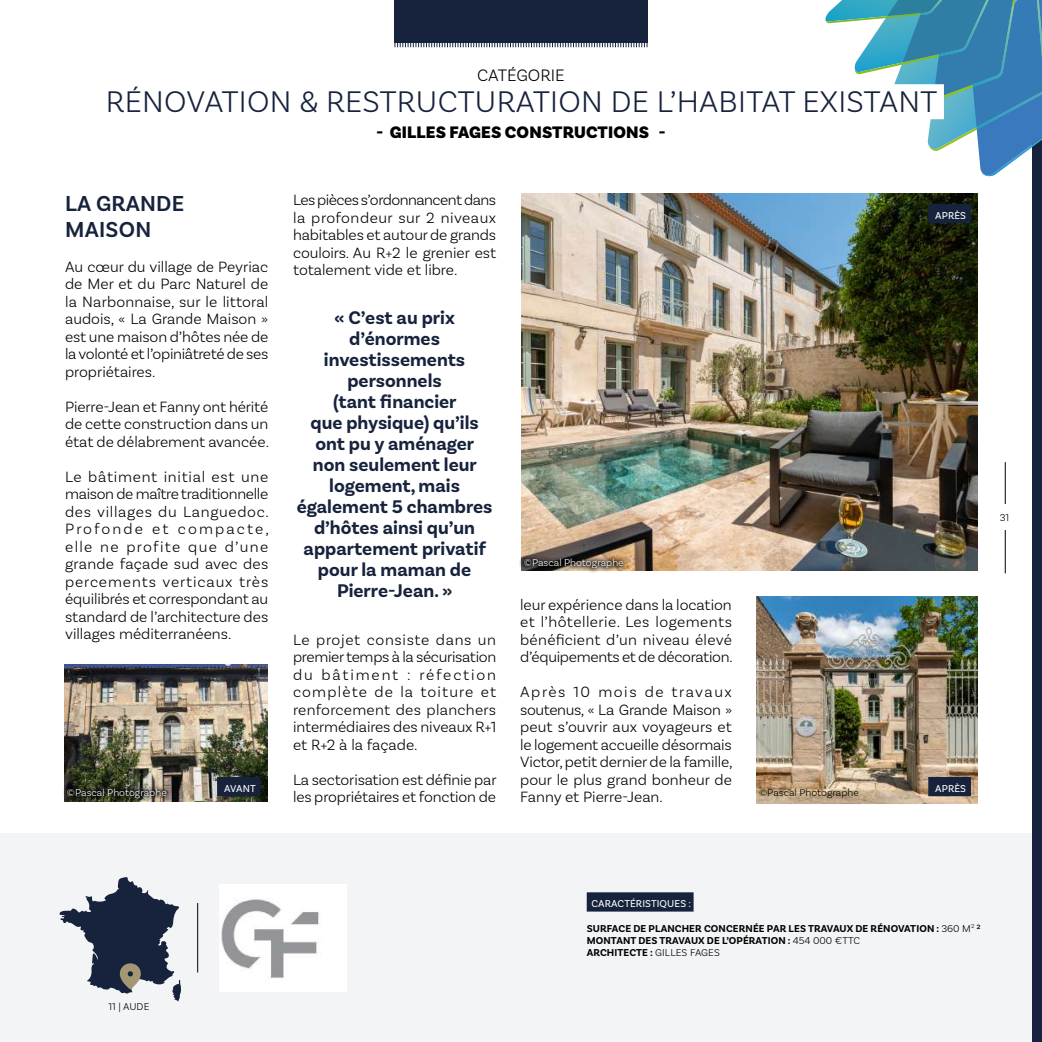
<style>
.page{position:relative;width:1042px;height:1042px;background:#fff}
.page>*{position:absolute;margin:0;border:0;box-sizing:border-box;transform-origin:0 0}
.t1{font:300 31.5px "Basic Sans Alt";letter-spacing:.01em;color:#17233c}
.t2{font:600 22.75px/26.2px "Basic Sans";letter-spacing:.01em;color:#17233c}
.t3{font:700 19.25px/21px "Basic Sans";color:#17233c;text-align:center}
.t4{font:900 17.5px "Basic Sans Alt";letter-spacing:.01em;color:#000}
.t5{font:300 17.5px "Basic Sans Alt";color:#000}
.t6{font:300 15.75px/17.5px "Basic Sans";letter-spacing:-.005em;color:#000;text-align:justify}
.t7{font:700 10.5px/12.2px "Basic Sans";letter-spacing:.01em;color:#000}
.t8{font:300 10.5px "Basic Sans";color:#fff}
.t9{font:10.5px "Basic Sans";letter-spacing:.01em;color:#fff}
.t10{font:300 10.5px "Basic Sans";color:#000}
.s1{font-weight:300}
</style>
<div class="page">
<div style="left:0;top:833px;width:1042px;height:209px;background:#f2f4f6"></div>
<img style="left:521px;top:193px;width:456px;height:377px">
<img style="left:64px;top:665px;width:204px;height:136px">
<hr style="left:197px;top:903px;width:1px;height:69px;background:#000">
<hr style="left:1005px;top:462px;width:1px;height:111px;background:#000">
<div style="left:990px;top:504px;width:29px;height:25px;background:#fff"></div>
<svg style="left:59px;top:877px;width:122px;height:124px"></svg>
<img style="left:756px;top:597px;width:221px;height:207px">
<div style="left:587px;top:892px;width:106px;height:19px;background:#17233c"></div>
<div style="left:1032px;top:0;width:10px;height:1042px;background:#17233c"></div>
<img style="left:220px;top:884px;width:126px;height:107px">
<div style="left:928px;top:204px;width:43px;height:19px;background:#17233c"></div>
<div style="left:928px;top:777px;width:43px;height:19px;background:#17233c"></div>
<div style="left:217px;top:777px;width:43px;height:19px;background:#17233c"></div>
<svg style="left:519px;top:554px;width:109px;height:19px;background:#726559"></svg>
<svg style="left:63px;top:783px;width:108px;height:19px;background:#3f4031"></svg>
<svg style="left:825px;top:0;width:217px;height:177px"></svg>
<div style="left:106px;top:84px;width:838px;height:35px;background:#fff"></div>
<div style="left:394px;top:0;width:253px;height:42px;background:#17233c"></div>
<svg style="left:394px;top:42px;width:253px;height:5px"></svg>
<p class="t5" style="left:477px;top:64px;width:89px">CATÉGORIE</p>
<h1 class="t1" style="left:106px;top:83px;width:833px">RÉNOVATION &amp; RESTRUCTURATION DE L’HABITAT EXISTANT</h1>
<p class="t4" style="left:376px;top:122px;width:290px">- GILLES FAGES CONSTRUCTIONS -</p>
<p class="t6" style="left:293px;top:191px;width:205px">Les pièces s’ordonnancent dans la profondeur sur 2 niveaux habitables et autour de grands couloirs. Au R+2 le grenier est totalement vide et libre.</p>
<p class="t3" style="left:297px;top:308px;width:197px">« C’est au prix d’énormes investissements personnels<br>(tant financier<br>que physique) qu’ils ont pu y aménager non seulement leur logement, mais également 5 chambres d’hôtes ainsi qu’un appartement privatif pour la maman de<br>Pierre-Jean. »</p>
<p class="t6" style="left:293px;top:630px;width:205px">Le projet consiste dans un premier temps à la sécurisation du bâtiment : réfection complète de la toiture et renforcement des planchers intermédiaires des niveaux R+1 et R+2 à la façade.</p>
<p class="t6" style="left:293px;top:770px;width:205px">La sectorisation est définie par les propriétaires et fonction de</p>
<h2 class="t2" style="left:65px;top:190px;width:120px">LA GRANDE<br>MAISON</h2>
<p class="t6" style="left:65px;top:258px;width:205px">Au cœur du village de Peyriac de Mer et du Parc Naturel de la Narbonnaise, sur le littoral audois, « La Grande Maison » est une maison d’hôtes née de la volonté et l’opiniâtreté de ses propriétaires.</p>
<p class="t6" style="left:65px;top:398px;width:205px">Pierre-Jean et Fanny ont hérité de cette construction dans un état de délabrement avancée.</p>
<p class="t6" style="left:65px;top:468px;width:205px">Le bâtiment initial est une maison de maître traditionnelle des villages du Languedoc.<br>Profonde et compacte, elle ne profite que d’une grande façade sud avec des percements verticaux très équilibrés et correspondant au standard de l’architecture des villages méditerranéens.</p>
<p class="t9" style="left:935px;top:209px;width:32px">APRÈS</p>
<p class="t8" style="left:524px;top:556px;width:101px">©Pascal Photographe</p>
<p class="t6" style="left:520px;top:595px;width:214px">leur expérience dans la location et l’hôtellerie. Les logements bénéficient d’un niveau élevé d’équipements et de décoration.</p>
<p class="t6" style="left:520px;top:683px;width:214px">Après 10 mois de travaux soutenus, « La Grande Maison » peut s’ouvrir aux voyageurs et le logement accueille désormais Victor, petit dernier de la famille, pour le plus grand bonheur de Fanny et Pierre-Jean.</p>
<p class="t9" style="left:224px;top:782px;width:33px">AVANT</p>
<p class="t9" style="left:935px;top:782px;width:32px">APRÈS</p>
<p class="t8" style="left:67px;top:786px;width:101px">©Pascal Photographe</p>
<p class="t10" style="left:759px;top:786px;width:101px">©Pascal Photographe</p>
<p class="t10" style="left:1000px;top:511px;width:11px">31</p>
<p class="t10" style="left:109px;top:1000px;width:42px">11 | AUDE</p>
<p class="t9" style="left:591px;top:897px;width:101px">CARACTÉRISTIQUES :</p>
<p class="t7" style="left:587px;top:922px;width:396px">SURFACE DE PLANCHER CONCERNÉE PAR LES TRAVAUX DE RÉNOVATION : <span class="s1">360 M</span><sup>2</sup> <span class="s1">²<br></span>MONTANT DES TRAVAUX DE L’OPÉRATION : <span class="s1">454 000 €TTC<br></span>ARCHITECTE : <span class="s1">GILLES FAGES</span></p>
</div>
